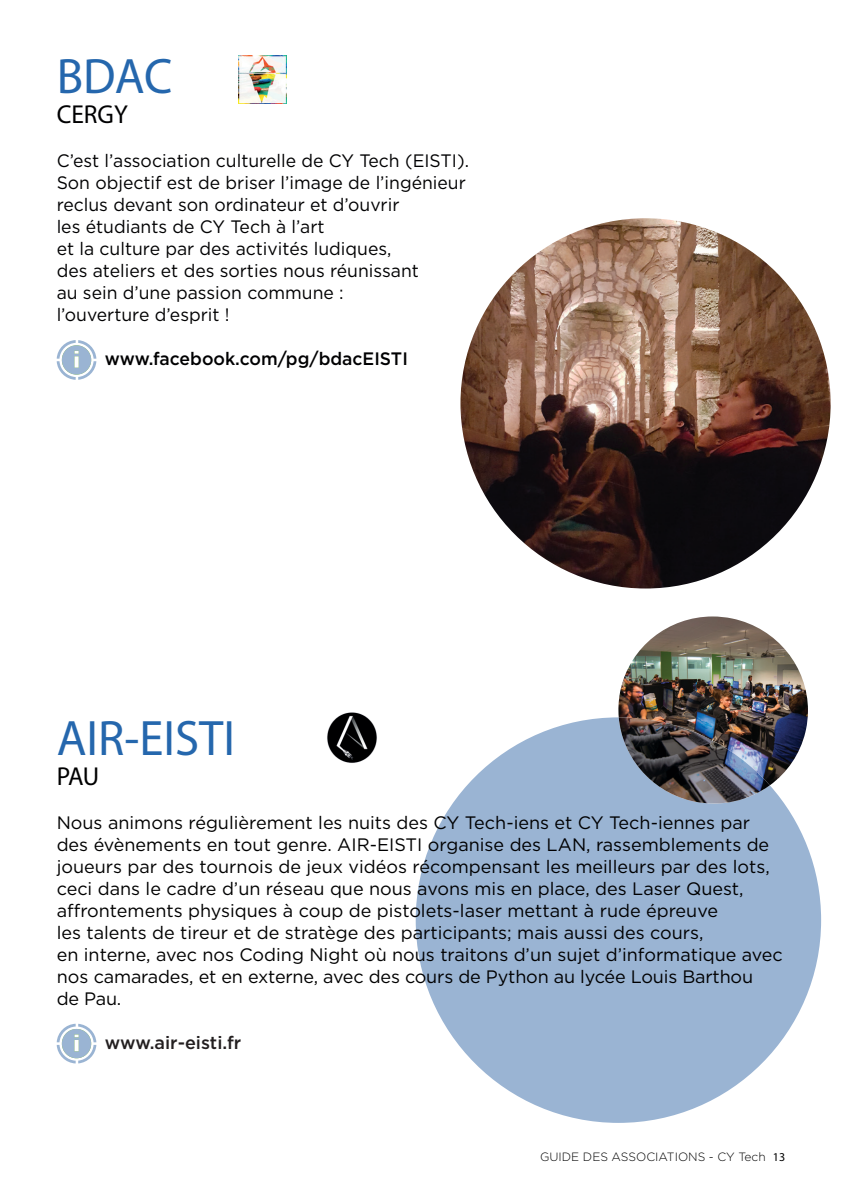
<style>
.page{position:relative;width:842px;height:1191px;background:#fff}
.page>*{position:absolute;margin:0;border:0;box-sizing:border-box;transform-origin:0 0}
.t1{font:50px "Myriad Pro";color:#2567ad}
.t2{font:26px "Myriad Pro";color:#000002}
.t3{font:26px "Myriad Pro";color:#000001}
.t4{font:18px/22px "Gotham";color:#000001}
.t5{font:18px/22px "Gotham";color:#000002}
.t6{font:500 18px "Gotham";color:#000002}
.t7{font:500 18px "Gotham";color:#231f20}
.t8{font:300 12px "Gotham";color:#000001}
.s1{font-family:"Myriad Pro";font-weight:400}
</style>
<div class="page">
<img style="left:460px;top:218px;width:371px;height:370px;border-radius:185px">
<img style="left:238px;top:55px;width:48px;height:48px">
<svg style="left:57px;top:340px;width:39px;height:40px"></svg>
<svg style="left:416px;top:717px;width:405px;height:405px;fill:#9ab4d3"></svg>
<img style="left:327px;top:712px;width:50px;height:51px">
<img style="left:618px;top:616px;width:190px;height:169px">
<img style="left:619px;top:717px;width:151px;height:87px">
<svg style="left:57px;top:1023px;width:39px;height:40px"></svg>
<h1 class="t1" style="left:57px;top:46px;width:117px">BDAC</h1>
<h2 class="t2" style="left:57px;top:99px;width:73px">CERGY</h2>
<p class="t5" style="left:57px;top:150px;width:414px">C’est l’association culturelle de CY Tech (EISTI).<br>Son objectif est de briser l’image de l’ingénieur reclus devant son ordinateur et d’ouvrir<br>les étudiants de CY Tech à l’art<br>et la culture par des activités ludiques,<br>des ateliers et des sorties nous réunissant<br>au sein d’une passion commune :<br>l’ouverture d’esprit !</p>
<p class="t6" style="left:105px;top:347px;width:304px">www.facebook.com/pg/bdacEISTI</p>
<h1 class="t1" style="left:57px;top:707px;width:180px">AIR-EISTI</h1>
<h2 class="t3" style="left:57px;top:760px;width:44px">PAU</h2>
<p class="t4" style="left:57px;top:811px;width:728px">Nous animons régulièrement les nuits des CY Tech-iens et CY Tech-iennes par des évènements en tout genre. AIR-EISTI organise des LAN, rassemblements de joueurs par des tournois de jeux vidéos récompensant les meilleurs par des lots, ceci dans le cadre d’un réseau que nous avons mis en place, des Laser Quest, affrontements physiques à coup de pistolets-laser mettant à rude épreuve<br>les talents de tireur et de stratège des participants; mais aussi des cours,<br>en interne, avec nos Coding Night où nous traitons d’un sujet d’informatique avec nos camarades, et en externe, avec des cours de Python au lycée Louis Barthou<br>de Pau.</p>
<p class="t7" style="left:105px;top:1031px;width:138px">www.air-eisti.fr</p>
<p class="t8" style="left:540px;top:1149px;width:247px">GUIDE DES ASSOCIATIONS - CY Tech <span class="s1">13</span></p>
</div>
